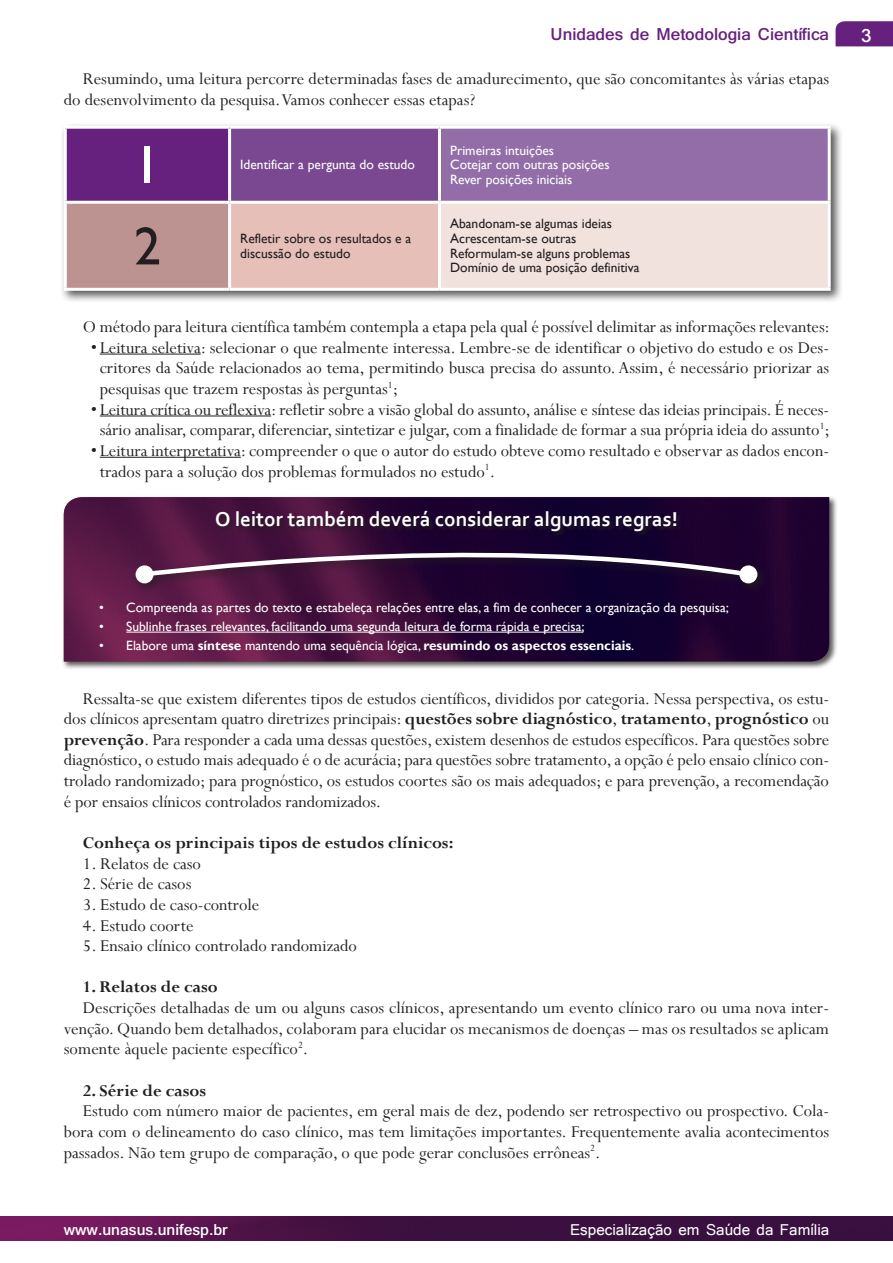
<style>
.page{position:relative;width:893px;height:1263px;background:#fff}
.page>*{position:absolute;margin:0;border:0;box-sizing:border-box;transform-origin:0 0}
.Quadros{font:54px "Gill Sans";color:#fff}
.Quadros-2{font:54px "Gill Sans";color:#231f20}
.Saiba_mais__topo{font:700 21px "Corbel";color:#fff}
.t1{font:700 19.5px "Shruti";color:#fff}
.Paragrafo_UNA-SUS{font:18.3px/20.7px "Perpetua";color:#231f20;text-align:justify}
.Itens{font:18.3px/20.7px "Perpetua";letter-spacing:-.005em;color:#231f20;text-align:justify}
.Paragrafo_UNA-SUS-2{font:700 18.3px "Perpetua";color:#231f20}
.t2{font:700 18px "Shruti";color:#66207e}
.t3{font:16.5px "Shruti";color:#fff}
.t4{font:700 16.5px "Shruti";color:#fff}
.Quadros-3{font:13.5px "Gill Sans";color:#fff}
.Quadros-4{font:13.5px/14.7px "Gill Sans";color:#231f20}
.s1{font-weight:700}
</style>
<div class="page">
<img style="left:0;top:1216px;width:893px;height:25px">
<svg style="left:836px;top:21px;width:57px;height:25px"></svg>
<hr style="left:100px;top:354px;width:101px;height:1px;background:#231f20">
<hr style="left:100px;top:415px;width:171px;height:1px;background:#231f20">
<hr style="left:100px;top:457px;width:141px;height:1px;background:#231f20">
<div style="left:60px;top:122px;width:783px;height:181px;background:#231f20;opacity:.75"></div>
<div style="left:65px;top:127px;width:165px;height:75px;background:#66207e"></div>
<div style="left:230px;top:127px;width:209px;height:75px;background:#7a4891"></div>
<div style="left:439px;top:127px;width:390px;height:75px;background:#936da7"></div>
<div style="left:65px;top:202px;width:165px;height:87px;background:#bd9391"></div>
<div style="left:230px;top:202px;width:209px;height:87px;background:#e5bfb8"></div>
<div style="left:439px;top:202px;width:390px;height:87px;background:#f2e2de"></div>
<hr style="left:64px;top:126px;width:166px;height:3px;background:#fff">
<hr style="left:64px;top:129px;width:3px;height:72px;background:#fff">
<hr style="left:230px;top:126px;width:209px;height:3px;background:#fff">
<hr style="left:228px;top:129px;width:3px;height:72px;background:#fff">
<hr style="left:439px;top:126px;width:392px;height:3px;background:#fff">
<hr style="left:438px;top:129px;width:3px;height:72px;background:#fff">
<hr style="left:828px;top:129px;width:3px;height:72px;background:#fff">
<hr style="left:64px;top:201px;width:166px;height:3px;background:#fff">
<hr style="left:64px;top:204px;width:3px;height:84px;background:#fff">
<hr style="left:230px;top:201px;width:209px;height:3px;background:#fff">
<hr style="left:228px;top:204px;width:3px;height:84px;background:#fff">
<hr style="left:439px;top:201px;width:392px;height:3px;background:#fff">
<hr style="left:438px;top:204px;width:3px;height:84px;background:#fff">
<hr style="left:828px;top:204px;width:3px;height:84px;background:#fff">
<hr style="left:64px;top:288px;width:166px;height:3px;background:#fff">
<hr style="left:230px;top:288px;width:209px;height:3px;background:#fff">
<hr style="left:439px;top:288px;width:392px;height:3px;background:#fff">
<div style="left:62px;top:495px;width:775px;height:175px;background:#231f20;opacity:.75"></div>
<img style="left:64px;top:497px;width:765px;height:164px">
<div style="left:216px;top:511px;width:466px;height:26px;background:#231f20;opacity:.75"></div>
<hr style="left:126px;top:632px;width:457px;height:1px;background:#fff">
<div style="left:131px;top:548px;width:637px;height:46px;background:#231f20;opacity:.75"></div>
<svg style="left:140px;top:531px;width:613px;height:48px;background:#401f47"></svg>
<div style="left:136px;top:565px;width:18px;height:18px;background:#fff;border-radius:50%"></div>
<div style="left:739px;top:565px;width:18px;height:18px;background:#fff;border-radius:50%"></div>
<p class="t2" style="left:551px;top:23px;width:280px">Unidades de Metodologia Científica</p>
<p class="Paragrafo_UNA-SUS" style="left:64px;top:68px;width:767px;text-indent:19px">Resumindo, uma leitura percorre determinadas fases de amadurecimento, que são concomitantes às várias etapas do desenvolvimento da pesquisa. Vamos conhecer essas etapas?</p>
<p class="Quadros" style="left:134px;top:134px;width:28px">1</p>
<p class="Quadros-3" style="left:240px;top:157px;width:176px">Identificar a pergunta do estudo</p>
<p class="Quadros-2" style="left:134px;top:215px;width:28px">2</p>
<p class="Quadros-4" style="left:240px;top:231px;width:173px">Refletir sobre os resultados e a discussão do estudo</p>
<p class="Quadros-3" style="left:450px;top:142px;width:106px">Primeiras intuições</p>
<p class="Quadros-3" style="left:450px;top:157px;width:161px">Cotejar com outras posições</p>
<p class="Quadros-3" style="left:450px;top:172px;width:124px">Rever posições iniciais</p>
<p class="Quadros-4" style="left:450px;top:217px;width:163px">Abandonam-se algumas ideias</p>
<p class="Quadros-4" style="left:450px;top:231px;width:128px">Acrescentam-se outras</p>
<p class="Quadros-4" style="left:450px;top:246px;width:182px">Reformulam-se alguns problemas</p>
<p class="Quadros-4" style="left:450px;top:261px;width:191px">Domínio de uma posição definitiva</p>
<p class="Paragrafo_UNA-SUS" style="left:83px;top:316px;width:749px">O método para leitura científica também contempla a etapa pela qual é possível delimitar as informações relevantes:</p>
<p class="Itens" style="left:100px;top:337px;width:731px;text-indent:-9px">• Leitura seletiva: selecionar o que realmente interessa. Lembre-se de identificar o objetivo do estudo e os Des&shy;critores da Saúde relacionados ao tema, permitindo busca precisa do assunto. Assim, é necessário priorizar as pesquisas que trazem respostas às perguntas<sup>1</sup>;</p>
<p class="Itens" style="left:91px;top:399px;width:741px;text-align:center">• Leitura crítica ou reflexiva: refletir sobre a visão global do assunto, análise e síntese das ideias principais. É neces&shy;sário analisar, comparar, diferenciar, sintetizar e julgar, com a finalidade de formar a sua própria ideia do assunto<sup>1</sup>;</p>
<p class="Itens" style="left:100px;top:440px;width:731px;text-indent:-9px">• Leitura interpretativa: compreender o que o autor do estudo obteve como resultado e observar as dados encon&shy;trados para a solução dos problemas formulados no estudo<sup>1</sup>.</p>
<p class="Saiba_mais__topo" style="left:215px;top:506px;width:464px">O leitor também deverá considerar algumas regras!</p>
<p class="Quadros-3" style="left:99px;top:600px;width:631px">• Compreenda as partes do texto e estabeleça relações entre elas, a fim de conhecer a organização da pesquisa;</p>
<p class="Quadros-3" style="left:99px;top:619px;width:487px">• Sublinhe frases relevantes, facilitando uma segunda leitura de forma rápida e precisa;</p>
<p class="Quadros-3" style="left:99px;top:638px;width:536px">• Elabore uma <span class="s1">síntese</span> mantendo uma sequência lógica, <span class="s1">resumindo os aspectos essenciais</span>.</p>
<p class="Paragrafo_UNA-SUS" style="left:64px;top:687px;width:767px;text-indent:19px">Ressalta-se que existem diferentes tipos de estudos científicos, divididos por categoria. Nessa perspectiva, os estu&shy;dos clínicos apresentam quatro diretrizes principais: <span class="s1">questões sobre diagnóstico</span>, <span class="s1">tratamento</span>, <span class="s1">prognóstico</span> ou <span class="s1">prevenção</span>. Para responder a cada uma dessas questões, existem desenhos de estudos específicos. Para questões sobre diagnóstico, o estudo mais adequado é o de acurácia; para questões sobre tratamento, a opção é pelo ensaio clínico con&shy;trolado randomizado; para prognóstico, os estudos coortes são os mais adequados; e para prevenção, a recomendação é por ensaios clínicos controlados randomizados.</p>
<p class="Paragrafo_UNA-SUS-2" style="left:83px;top:831px;width:372px">Conheça os principais tipos de estudos clínicos:</p>
<p class="Paragrafo_UNA-SUS" style="left:83px;top:853px;width:120px">1. Relatos de caso</p>
<p class="Paragrafo_UNA-SUS" style="left:83px;top:873px;width:110px">2. Série de casos</p>
<p class="Paragrafo_UNA-SUS" style="left:83px;top:894px;width:178px">3. Estudo de caso-controle</p>
<p class="Paragrafo_UNA-SUS" style="left:83px;top:914px;width:112px">4. Estudo coorte</p>
<p class="Paragrafo_UNA-SUS" style="left:83px;top:935px;width:275px">5. Ensaio clínico controlado randomizado</p>
<p class="Paragrafo_UNA-SUS-2" style="left:83px;top:976px;width:136px">1. Relatos de caso</p>
<p class="Paragrafo_UNA-SUS" style="left:64px;top:997px;width:767px;text-indent:19px">Descrições detalhadas de um ou alguns casos clínicos, apresentando um evento clínico raro ou uma nova inter&shy;venção. Quando bem detalhados, colaboram para elucidar os mecanismos de doenças – mas os resultados se aplicam somente àquele paciente específico<sup>2</sup>.</p>
<p class="Paragrafo_UNA-SUS-2" style="left:83px;top:1079px;width:125px">2. Série de casos</p>
<p class="Paragrafo_UNA-SUS" style="left:64px;top:1100px;width:767px;text-indent:19px">Estudo com número maior de pacientes, em geral mais de dez, podendo ser retrospectivo ou prospectivo. Cola&shy;bora com o delineamento do caso clínico, mas tem limitações importantes. Frequentemente avalia acontecimentos passados. Não tem grupo de comparação, o que pode gerar conclusões errôneas<sup>2</sup>.</p>
<p class="t4" style="left:64px;top:1220px;width:166px">www.unasus.unifesp.br</p>
<p class="t3" style="left:570px;top:1220px;width:261px">Especialização em Saúde da Família</p>
<p class="t1" style="left:861px;top:24px;width:12px">3</p>
</div>
